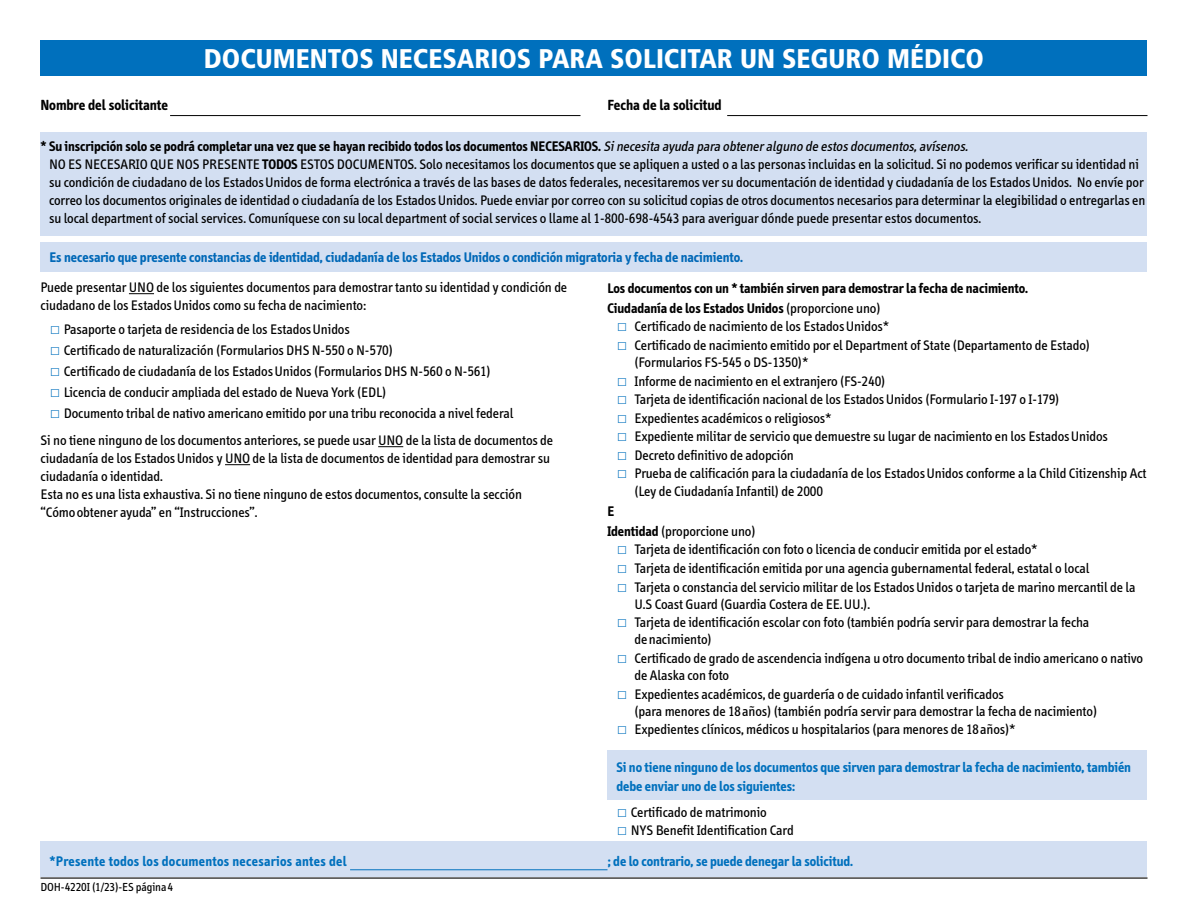
<style>
.page{position:relative;width:1188px;height:918px;background:#fff}
.page>*{position:absolute;margin:0;border:0;box-sizing:border-box;transform-origin:0 0}
.t1{font:900 condensed 27px "Frutiger LT Std";color:#fff}
.t2{font:700 15px "Info";color:#000}
.t3{font:14.25px/18.6px "Info";color:#000}
.t4{font:700 14.25px/19.2px "Info";color:#0070bd}
.t5{font:700 14.25px "Info";color:#0068b7}
.t6{font:700 14.25px/20.1px "Info";color:#000}
.t7{font:700 14.25px "Info";letter-spacing:.025em;color:#0070bd}
.t8{font:12px "Info";color:#000}
.s1{font-weight:700}
.s2{font-style:italic}
.s3{color:#0070bd}
.s4{font-weight:400}
</style>
<div class="page">
<div style="left:40px;top:40px;width:1108px;height:36px;background:#0070bd"></div>
<div style="left:40px;top:133px;width:1108px;height:103px;background:#d3dff2"></div>
<div style="left:40px;top:841px;width:1108px;height:36px;background:#d3dff2"></div>
<div style="left:40px;top:243px;width:1108px;height:29px;background:#d3dff2"></div>
<div style="left:608px;top:750px;width:540px;height:50px;background:#d3dff2"></div>
<hr style="left:350px;top:869px;width:258px;height:1px;background:#0070bd">
<hr style="left:727px;top:115px;width:421px;height:1px;background:#000">
<hr style="left:170px;top:115px;width:411px;height:1px;background:#000">
<hr style="left:40px;top:878px;width:1108px;height:1px;background:#000">
<svg style="left:129px;top:293px;width:25px;height:1px"></svg>
<svg style="left:378px;top:446px;width:25px;height:1px"></svg>
<svg style="left:225px;top:464px;width:25px;height:1px"></svg>
<h1 class="t1" style="left:204px;top:43px;width:782px">DOCUMENTOS NECESARIOS PARA SOLICITAR UN SEGURO MÉDICO</h1>
<p class="t2" style="left:40px;top:97px;width:129px">Nombre del solicitante</p>
<p class="t2" style="left:608px;top:97px;width:116px">Fecha de la solicitud</p>
<p class="t3" style="left:49px;top:137px;width:1098px;line-height:18px;text-indent:-9px"><span class="s1">* Su inscripción solo se podrá completar una vez que se hayan recibido todos los documentos NECESARIOS.</span> <span class="s2">Sinecesita ayuda para obteneralguno de estos documentos,avísenos.<br></span>NO ES NECESARIO QUE NOS PRESENTE <span class="s1">TODOS</span> ESTOS DOCUMENTOS. Solo necesitamos los documentos que se apliquen a usted o a las personas incluidas en la solicitud. Si no podemos verificar su identidad ni su condición de ciudadano de los Estados Unidos de forma electrónica a través de las bases de datos federales, necesitaremos ver su documentación de identidad y ciudadanía de los Estados Unidos. No envíe por correo los documentos originales de identidad o ciudadanía de los Estados Unidos. Puede enviar por correo con su solicitud copias de otros documentos necesarios para determinar la elegibilidad o entregarlas en su local department of social services. Comuníquese con su local department of social services o llame al 1-800-698-4543 para averiguar dónde puede presentar estos documentos.</p>
<p class="t5" style="left:50px;top:249px;width:695px">Es necesario que presente constancias de identidad, ciudadanía de los Estados Unidos o condición migratoria y fecha de nacimiento.</p>
<p class="t3" style="left:40px;top:278px;width:528px;line-height:18px">Puede presentar UNO de los siguientes documentos para demostrar tanto su identidad y condición de ciudadano de los Estados Unidos como su fecha de nacimiento:</p>
<p class="t3" style="left:50px;top:319px;width:465px;line-height:21px"><span class="s3">☐</span> Pasaporte o tarjeta de residencia de los Estados Unidos<br><span class="s3">☐</span> Certificado de naturalización (Formularios DHS N-550 o N-570)<br><span class="s3">☐</span> Certificado de ciudadanía de los Estados Unidos (Formularios DHS N-560 o N-561)<br><span class="s3">☐</span> Licencia de conducir ampliada del estado de Nueva York (EDL)<br><span class="s3">☐</span> Documento tribal de nativo americano emitido por una tribu reconocida a nivel federal</p>
<p class="t3" style="left:40px;top:431px;width:514px;line-height:18px">Si no tiene ninguno de los documentos anteriores, se puede usar UNO de la lista de documentos de ciudadanía de los Estados Unidos y UNO de la lista de documentos de identidad para demostrar su ciudadanía o identidad.<br>Esta no es una lista exhaustiva. Si no tiene ninguno de estos documentos, consulte la sección “Cómo obtener ayuda” en “Instrucciones”.</p>
<p class="t6" style="left:607px;top:278px;width:422px">Los documentos con un * también sirven para demostrar la fecha de nacimiento.<br>Ciudadanía de los Estados Unidos <span class="s4">(proporcione uno)</span></p>
<p class="t3" style="left:617px;top:317px;width:475px"><span class="s3">☐</span> Certificado de nacimiento de los Estados Unidos*<br><span class="s3">☐</span> Certificado de nacimiento emitido por el Department of State (Departamento de Estado)</p>
<p class="t3" style="left:617px;top:353px;width:532px;text-indent:18px">(Formularios FS-545 o DS-1350)*<br><span class="s3">☐</span> Informe de nacimiento en el extranjero (FS-240)<br><span class="s3">☐</span> Tarjeta de identificación nacional de los Estados Unidos (Formulario I-197 o I-179)<br><span class="s3">☐</span> Expedientes académicos o religiosos*<br><span class="s3">☐</span> Expediente militar de servicio que demuestre su lugar de nacimiento en los Estados Unidos<br><span class="s3">☐</span> Decreto definitivo de adopción<br><span class="s3">☐</span> Prueba de calificación para la ciudadanía de los Estados Unidos conforme a la Child Citizenship Act</p>
<p class="t3" style="left:635px;top:482px;width:190px">(Ley de Ciudadanía Infantil) de 2000</p>
<p class="t3" style="left:607px;top:501px;width:149px;line-height:20.1px"><span class="s1">E<br>Identidad</span> (proporcione uno)</p>
<p class="t3" style="left:617px;top:541px;width:520px"><span class="s3">☐</span> Tarjeta de identificación con foto o licencia de conducir emitida por el estado*<br><span class="s3">☐</span> Tarjeta de identificación emitida por una agencia gubernamental federal, estatal o local<br><span class="s3">☐</span> Tarjeta o constancia del servicio militar de los Estados Unidos o tarjeta de marino mercantil de la</p>
<p class="t3" style="left:617px;top:595px;width:474px;text-indent:18px">U.S Coast Guard (Guardia Costera de EE. UU.).<br><span class="s3">☐</span> Tarjeta de identificación escolar con foto (también podría servir para demostrar la fecha</p>
<p class="t3" style="left:617px;top:631px;width:528px;text-indent:18px">de nacimiento)<br><span class="s3">☐</span> Certificado de grado de ascendencia indígena u otro documento tribal de indio americano o nativo</p>
<p class="t3" style="left:617px;top:666px;width:389px;text-indent:18px">de Alaska con foto<br><span class="s3">☐</span> Expedientes académicos, de guardería o de cuidado infantil verificados</p>
<p class="t3" style="left:617px;top:702px;width:482px;text-indent:18px">(para menores de 18 años) (también podría servir para demostrar la fecha de nacimiento) <span class="s3">☐</span> Expedientes clínicos, médicos u hospitalarios (para menores de 18 años)*</p>
<p class="t4" style="left:617px;top:757px;width:516px">Si no tiene ninguno de los documentos que sirven para demostrar la fecha de nacimiento, también debe enviar uno de los siguientes:</p>
<p class="t3" style="left:617px;top:803px;width:179px"><span class="s3">☐</span> Certificado de matrimonio<br><span class="s3">☐</span> NYS Benefit Identification Card</p>
<p class="t7" style="left:50px;top:853px;width:299px">*Presente todos los documentos necesarios antes del</p>
<p class="t4" style="left:608px;top:852px;width:247px">; de lo contrario, se puede denegar la solicitud.</p>
<p class="t8" style="left:40px;top:880px;width:134px">DOH-4220I (1/23)-ES página 4</p>
</div>
